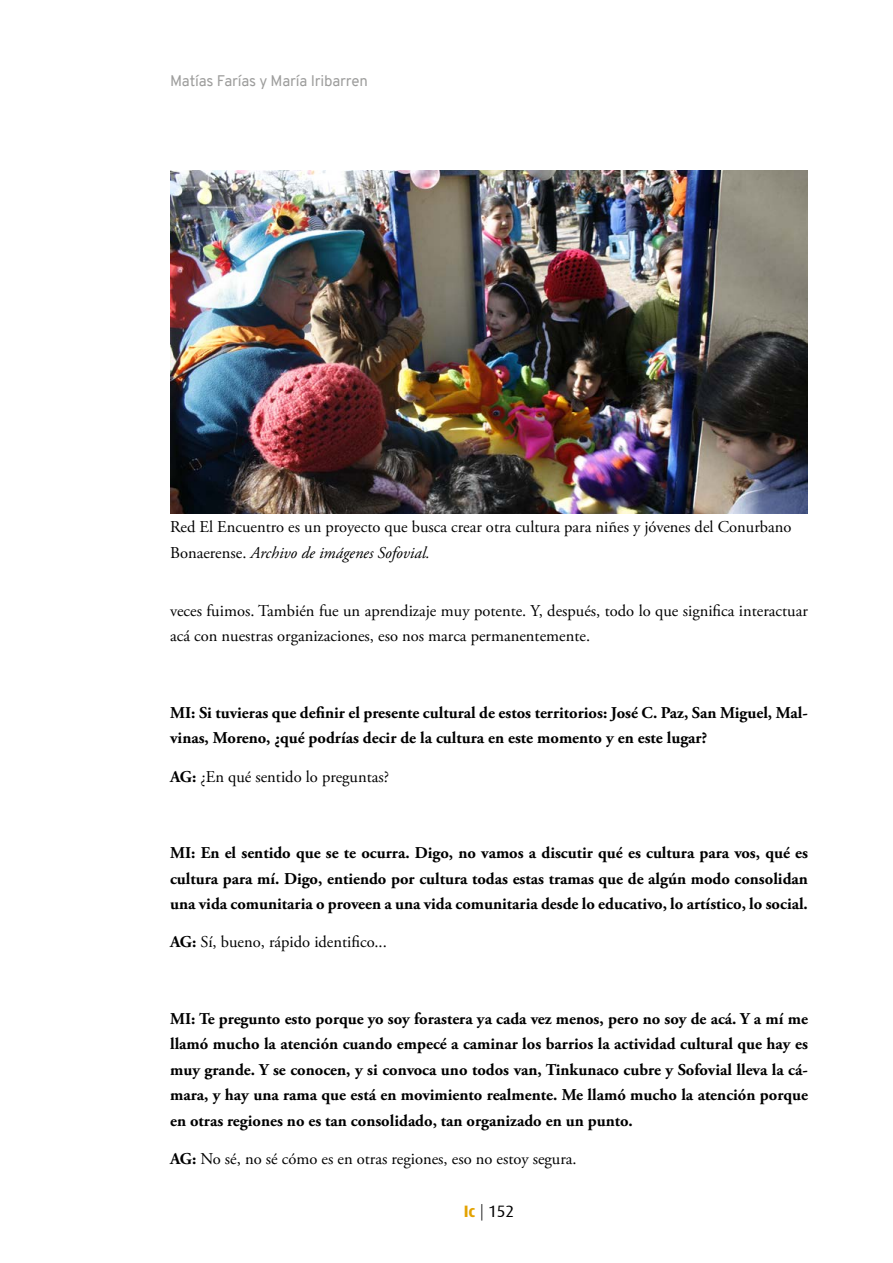
<style>
.page{position:relative;width:893px;height:1263px;background:#fff}
.page>*{position:absolute;margin:0;border:0;box-sizing:border-box;transform-origin:0 0}
.t1{font:700 16.5px/25.5px "Adobe Garamond Pro";color:#000;text-align:justify}
.t2{font:16.5px/25.5px "Adobe Garamond Pro";color:#000}
.t3{font:16.5px "Dax";color:#000}
.t4{font:15px "Overpass";letter-spacing:-.01em;color:#9d9d9c}
.s1{font-style:italic}
.s2{font-weight:700}
.s3{font-weight:700;color:#e3a200}
.s4{font-weight:300}
</style>
<div class="page">
<img style="left:170px;top:170px;width:638px;height:343px">
<p class="t4" style="left:170px;top:71px;width:199px">Matías Farías y María Iribarren</p>
<p class="t2" style="left:170px;top:515px;width:623px">Red El Encuentro es un proyecto que busca crear otra cultura para niñes y jóvenes del Conurbano<br>Bonaerense. <span class="s1">Archivo de imágenes Sofovial.</span></p>
<p class="t2" style="left:170px;top:598px;width:639px">veces fuimos. También fue un aprendizaje muy potente. Y, después, todo lo que significa interactuar acá con nuestras organizaciones, eso nos marca permanentemente.</p>
<p class="t1" style="left:170px;top:700px;width:639px">MI: Si tuvieras que definir el presente cultural de estos territorios: José C. Paz, San Miguel, Mal&shy;vinas, Moreno, ¿qué podrías decir de la cultura en este momento y en este lugar?</p>
<p class="t2" style="left:170px;top:764px;width:220px"><span class="s2">AG:</span> ¿En qué sentido lo preguntas?</p>
<p class="t1" style="left:170px;top:840px;width:639px">MI: En el sentido que se te ocurra. Digo, no vamos a discutir qué es cultura para vos, qué es cultura para mí. Digo, entiendo por cultura todas estas tramas que de algún modo consolidan una vida comunitaria o proveen a una vida comunitaria desde lo educativo, lo artístico, lo social.</p>
<p class="t2" style="left:170px;top:930px;width:218px"><span class="s2">AG:</span> Sí, bueno, rápido identifico...</p>
<p class="t1" style="left:170px;top:1006px;width:639px">MI: Te pregunto esto porque yo soy forastera ya cada vez menos, pero no soy de acá. Y a mí me llamó mucho la atención cuando empecé a caminar los barrios la actividad cultural que hay es muy grande. Y se conocen, y si convoca uno todos van, Tinkunaco cubre y Sofovial lleva la cá&shy;mara, y hay una rama que está en movimiento realmente. Me llamó mucho la atención porque en otras regiones no es tan consolidado, tan organizado en un punto.</p>
<p class="t2" style="left:170px;top:1147px;width:408px"><span class="s2">AG:</span> No sé, no sé cómo es en otras regiones, eso no estoy segura.</p>
<p class="t3" style="left:464px;top:1202px;width:52px"><span class="s3">Ic</span> <span class="s4">|</span> 152</p>
</div>
